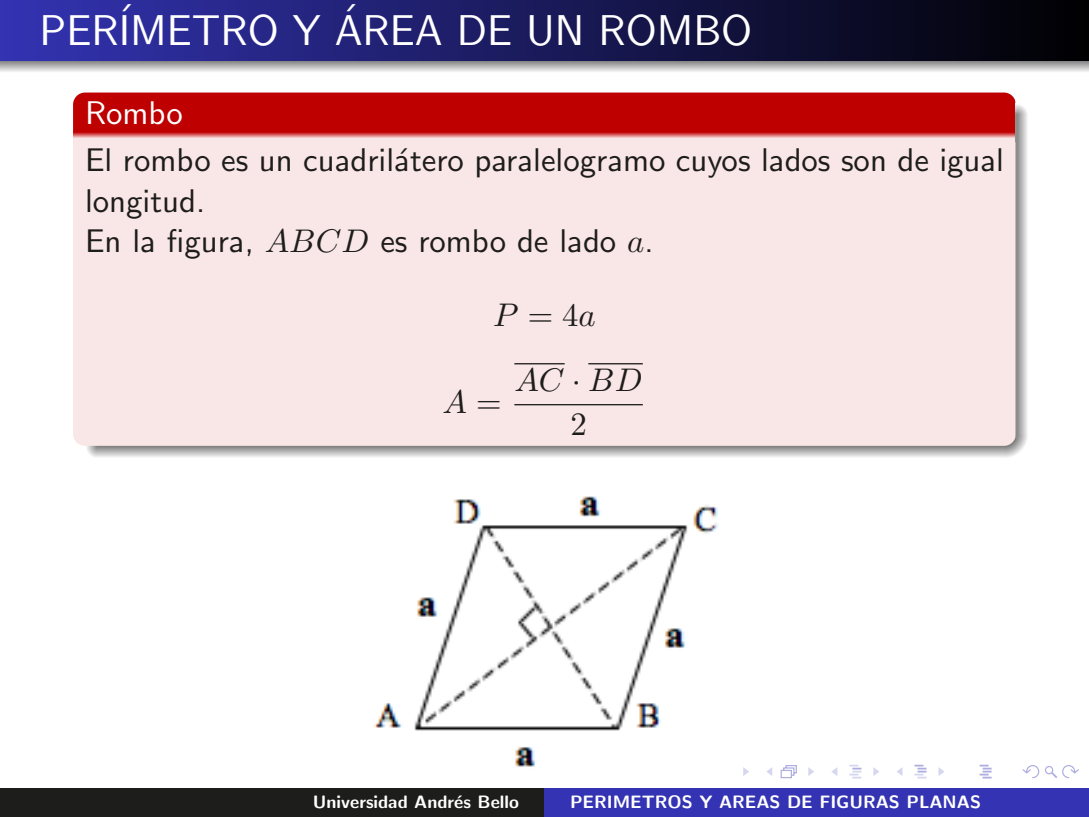
<style>
.page{position:relative;width:1089px;height:817px;background:#fff}
.page>*{position:absolute;margin:0;border:0;box-sizing:border-box;transform-origin:0 0}
.t1{font:42.9px "CMSS12";color:#fff}
.t2{font:32.7px/40.5px "CMSS10";color:#1d1d1b}
.t3{font:32.7px "CMMI10";color:#1d1d1b}
.t4{font:32.7px "CMSS10";color:#fff}
.t5{font:32.7px "CMR10";color:#1d1d1b}
.t6{font:18px "CMSSBX10";color:#fff}
.s1{font-family:"CMMI10"}
.s2{font-family:"CMR10"}
.s3{font-family:"CMSY10"}
</style>
<div class="page">
<svg style="left:743px;top:767px;width:6px;height:9px"></svg>
<svg style="left:766px;top:765px;width:48px;height:13px"></svg>
<svg style="left:831px;top:764px;width:48px;height:14px"></svg>
<svg style="left:897px;top:764px;width:47px;height:14px"></svg>
<svg style="left:979px;top:764px;width:12px;height:14px"></svg>
<svg style="left:1022px;top:765px;width:57px;height:14px"></svg>
<div style="left:0;top:0;width:1089px;height:61px;background:linear-gradient(to right,#3333b3,#000001)"></div>
<svg style="left:0;top:60px;width:1089px;height:12px;background:#adadb3"></svg>
<div style="left:73px;top:92px;width:942px;height:40px;background:#bf0000"></div>
<svg style="left:73px;top:132px;width:942px;height:10px;background:#e69c9c"></svg>
<svg style="left:87px;top:446px;width:10px;height:11px"></svg>
<svg style="left:1003px;top:434px;width:24px;height:24px"></svg>
<svg style="left:97px;top:446px;width:906px;height:11px;background:#b6b6b6"></svg>
<svg style="left:1016px;top:104px;width:11px;height:11px"></svg>
<svg style="left:1016px;top:115px;width:11px;height:319px;background:#b7b7b6"></svg>
<div style="left:73px;top:142px;width:942px;height:304px;background:#f9e6e6"></div>
<hr style="left:1015px;top:112px;width:1px;height:326px;background:#9d9d9c">
<hr style="left:514px;top:363px;width:50px;height:1px;background:#1d1d1b">
<hr style="left:588px;top:363px;width:55px;height:1px;background:#1d1d1b">
<hr style="left:514px;top:404px;width:129px;height:1px;background:#1d1d1b">
<img style="left:373px;top:496px;width:345px;height:271px">
<div style="left:0;top:787px;width:544px;height:29px;background:#1d1d1b"></div>
<div style="left:544px;top:787px;width:545px;height:29px;background:#3333b3"></div>
<h1 class="t1" style="left:40px;top:12px;width:714px">PER´IMETRO Y AREA DE UN ROMBO</h1>
<h1 class="t1" style="left:338px;top:2px;width:23px">´</h1>
<p class="t4" style="left:85px;top:99px;width:99px">Rombo</p>
<p class="t2" style="left:85px;top:142px;width:920px">El rombo es un cuadril´atero paralelogramo cuyos lados son de igual longitud.<br>En la figura, <span class="s1">ABCD</span> es rombo de lado <span class="s1">a</span>.</p>
<p class="t3" style="left:493px;top:301px;width:104px">P <span class="s2">=4</span>a</p>
<p class="t3" style="left:442px;top:388px;width:61px">A <span class="s2">=</span></p>
<p class="t3" style="left:514px;top:366px;width:129px">AC <span class="s3">·</span>BD</p>
<p class="t5" style="left:570px;top:410px;width:18px">2</p>
<p class="t6" style="left:313px;top:793px;width:207px">Universidad Andr´es Bello</p>
<p class="t6" style="left:570px;top:793px;width:412px">PERIMETROS Y AREAS DE FIGURAS PLANAS</p>
</div>
